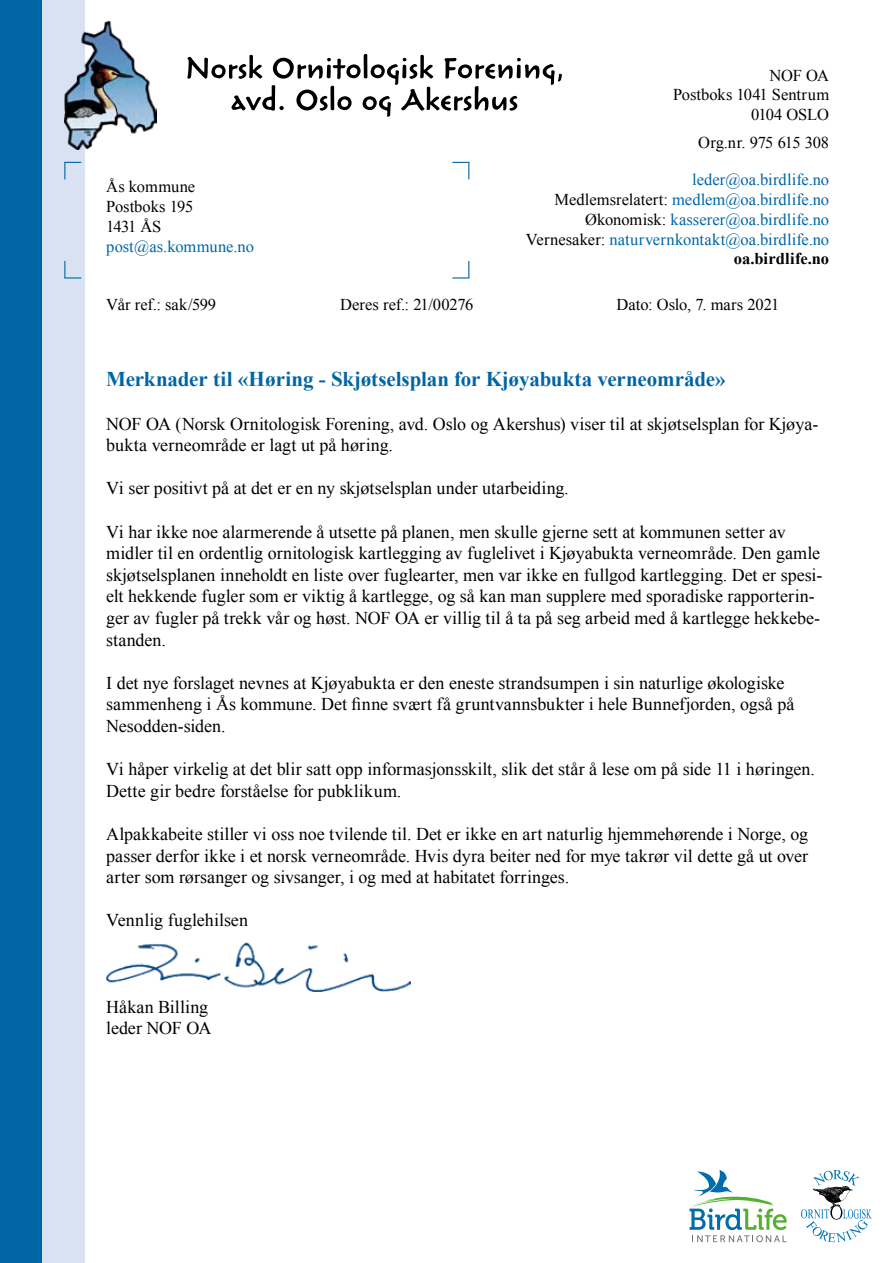
<style>
.page{position:relative;width:893px;height:1263px;background:#fff}
.page>*{position:absolute;margin:0;border:0;box-sizing:border-box;transform-origin:0 0}
.t1{font:700 21px "Times New Roman";letter-spacing:-.005em;color:#0065a5}
.t2{font:18px/21.6px "Times New Roman";color:#000}
.t3{font:16.5px/19.8px "Times New Roman";color:#0065a5;text-align:right}
.t4{font:16.5px/19.8px "Times New Roman";letter-spacing:-.005em;color:#000;text-align:right}
.s1{color:#000}
.s2{font-weight:700;color:#000}
</style>
<div class="page">
<div style="left:0;top:0;width:43px;height:1263px;background:#0065a5"></div>
<div style="left:43px;top:0;width:42px;height:1263px;background:#d9e2f2"></div>
<img style="left:65px;top:21px;width:92px;height:128px">
<svg style="left:187px;top:54px;width:375px;height:63px"></svg>
<svg style="left:801px;top:1170px;width:71px;height:72px"></svg>
<svg style="left:689px;top:1170px;width:98px;height:72px"></svg>
<img style="left:107px;top:942px;width:303px;height:50px">
<svg style="left:64px;top:162px;width:17px;height:17px"></svg>
<svg style="left:452px;top:162px;width:17px;height:17px"></svg>
<svg style="left:64px;top:261px;width:17px;height:18px"></svg>
<svg style="left:452px;top:261px;width:17px;height:18px"></svg>
<p class="t4" style="left:106px;top:176px;width:90px;text-align:justify">Ås kommune Postboks 195<br>1431 ÅS</p>
<p class="t3" style="left:106px;top:236px;width:149px">post@as.kommune.no</p>
<p class="t4" style="left:673px;top:65px;width:158px">NOF OA<br>Postboks 1041 Sentrum<br>0104 OSLO</p>
<p class="t4" style="left:698px;top:133px;width:132px">Org.nr. 975 615 308</p>
<p class="t3" style="left:526px;top:170px;width:305px">leder@oa.birdlife.no<br><span class="s1">Medlemsrelatert:</span> medlem@oa.birdlife.no <span class="s1">Økonomisk:</span> kasserer@oa.birdlife.no <span class="s1">Vernesaker:</span> naturvernkontakt@oa.birdlife.no <span class="s2">oa.birdlife.no</span></p>
<p class="t4" style="left:106px;top:294px;width:111px">Vår ref.: sak/599</p>
<p class="t4" style="left:340px;top:294px;width:135px">Deres ref.: 21/00276</p>
<p class="t4" style="left:617px;top:294px;width:164px">Dato: Oslo, 7. mars 2021</p>
<p class="t1" style="left:106px;top:365px;width:621px">Merknader til «Høring - Skjøtselsplan for Kjøyabukta verneområde»</p>
<p class="t2" style="left:106px;top:412px;width:714px">NOF OA (Norsk Ornitologisk Forening, avd. Oslo og Akershus) viser til at skjøtselsplan for Kjøya&shy;bukta verneområde er lagt ut på høring.</p>
<p class="t2" style="left:106px;top:477px;width:464px">Vi ser positivt på at det er en ny skjøtselsplan under utarbeiding.</p>
<p class="t2" style="left:106px;top:520px;width:717px">Vi har ikke noe alarmerende å utsette på planen, men skulle gjerne sett at kommunen setter av midler til en ordentlig ornitologisk kartlegging av fuglelivet i Kjøyabukta verneområde. Den gamle skjøtselsplanen inneholdt en liste over fuglearter, men var ikke en fullgod kartlegging. Det er spesi&shy;elt hekkende fugler som er viktig å kartlegge, og så kan man supplere med sporadiske rapporterin&shy;ger av fugler på trekk vår og høst. NOF OA er villig til å ta på seg arbeid med å kartlegge hekkebe&shy;standen.</p>
<p class="t2" style="left:106px;top:672px;width:689px">I det nye forslaget nevnes at Kjøyabukta er den eneste strandsumpen i sin naturlige økologiske sammenheng i Ås kommune. Det finne svært få gruntvannsbukter i hele Bunnefjorden, også på<br>Nesodden-siden.</p>
<p class="t2" style="left:106px;top:758px;width:710px">Vi håper virkelig at det blir satt opp informasjonsskilt, slik det står å lese om på side 11 i høringen.<br>Dette gir bedre forståelse for pubklikum.</p>
<p class="t2" style="left:106px;top:823px;width:703px;text-align:justify">Alpakkabeite stiller vi oss noe tvilende til. Det er ikke en art naturlig hjemmehørende i Norge, og passer derfor ikke i et norsk verneområde. Hvis dyra beiter ned for mye takrør vil dette gå ut over arter som rørsanger og sivsanger, i og med at habitatet forringes.</p>
<p class="t2" style="left:106px;top:909px;width:143px">Vennlig fuglehilsen</p>
<p class="t2" style="left:106px;top:996px;width:107px">Håkan Billing leder NOF OA</p>
</div>
